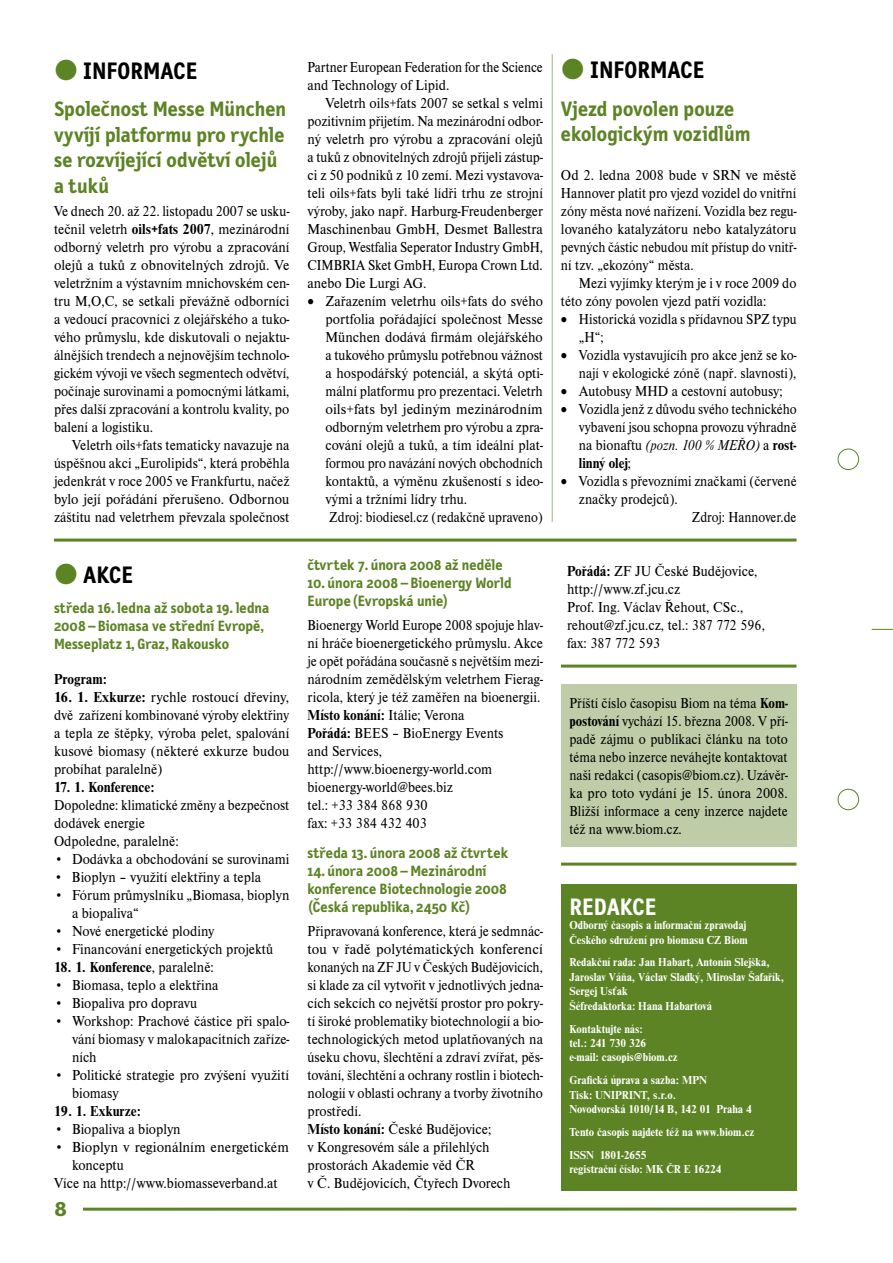
<style>
.page{position:relative;width:893px;height:1263px;background:#fff}
.page>*{position:absolute;margin:0;border:0;box-sizing:border-box;transform-origin:0 0}
.t1{font:700 24px "Letter Gothic Text CE";color:#000}
.t2{font:700 24px "Letter Gothic Text CE";letter-spacing:-.005em;color:#fff}
.t3{font:700 21px/25.5px "Letter Gothic Text CE";color:#5c8324}
.t4{font:15px/18px "Nimbus Roman DOT";color:#000;text-align:justify;scale:.95 1}
.t5{font:15px/18px "Nimbus Roman DOT";color:#000;scale:.93 1}
.t6{font:15px/18px "Nimbus Roman DOT";color:#000;text-align:justify;scale:.94 1}
.t7{font:15px/18px "Nimbus Roman DOT";color:#000;scale:.92 1}
.t8{font:700 15px/18px "Letter Gothic Text CE";color:#5c8324}
.t9{font:15px/18px "Nimbus Roman DOT";color:#000;text-align:justify}
.t10{font:15px/18px "Nimbus Roman DOT";color:#000;text-align:justify;scale:.96 1}
.t11{font:15px/18px "Nimbus Roman DOT";color:#000;text-align:justify;scale:.91 1}
.t12{font:700 15px "Nimbus Roman DOT";color:#000;scale:.95 1}
.t13{font:15px "Nimbus Roman DOT";color:#000;scale:.9 1}
.t14{font:700 12px/14.4px "Nimbus Roman DOT";color:#fff;scale:.95 1}
.s1{font-family:"Nimbus Roman DOT";font-weight:400;font-size:36px;color:#5c8324}
.s2{font-weight:700}
.s3{font-weight:400}
.s4{font-style:italic}
</style>
<div class="page">
<div style="left:838px;top:449px;width:21px;height:21px;border:1px solid #5c8324;border-radius:50%"></div>
<div style="left:838px;top:789px;width:21px;height:21px;border:1px solid #5c8324;border-radius:50%"></div>
<svg style="left:872px;top:629px;width:21px;height:1px"></svg>
<svg style="left:561px;top:664px;width:235px;height:4px"></svg>
<hr style="left:552px;top:54px;width:1px;height:468px;background:#adc191">
<div style="left:561px;top:885px;width:235px;height:306px;background:#5c8324"></div>
<div style="left:561px;top:684px;width:235px;height:162px;background:#becda7"></div>
<svg style="left:561px;top:862px;width:235px;height:4px"></svg>
<svg style="left:83px;top:1207px;width:713px;height:4px;background:#84a15a"></svg>
<svg style="left:54px;top:538px;width:742px;height:4px;background:#84a15a"></svg>
<h1 class="t1" style="left:54px;top:55px;width:120px"><span class="s1">●</span> Informace</h1>
<h2 class="t3" style="left:54px;top:96px;width:233px">Společnost Messe München vyvíjí platformu pro rychle se rozvíjející odvětví olejů a tuků</h2>
<p class="t6" style="left:54px;top:202px;width:252px">Ve dnech 20. až 22. listopadu 2007 se usku&shy;tečnil veletrh <span class="s2">oils+fats 2007</span>, mezinárodní odborný veletrh pro výrobu a zpracování olejů a tuků z obnovitelných zdrojů. Ve veletržním a výstavním mnichovském cen&shy;tru M,O,C, se setkali převážně odborníci a vedoucí pracovníci z olejářského a tuko&shy;vého průmyslu, kde diskutovali o nejaktu&shy;álnějších trendech a nejnovějším technolo&shy;gickém vývoji ve všech segmentech odvětví, počínaje surovinami a pomocnými látkami, přes další zpracování a kontrolu kvality, po balení a logistiku.</p>
<p class="t4" style="left:54px;top:436px;width:250px;text-indent:18px">Veletrh oils+fats tematicky navazuje na úspěšnou akci „Eurolipids“, která proběhla jedenkrát v roce 2005 ve Frankfurtu, načež bylo její pořádání přerušeno. Odbornou záštitu nad veletrhem převzala společnost</p>
<h1 class="t1" style="left:54px;top:559px;width:68px"><span class="s1">●</span> Akce</h1>
<p class="t8" style="left:54px;top:598px;width:217px">středa 16. ledna až sobota 19. ledna<br>2008 – Biomasa ve střední Evropě,<br>Messeplatz 1, Graz, Rakousko</p>
<p class="t12" style="left:54px;top:671px;width:57px">Program:</p>
<p class="t9" style="left:54px;top:688px;width:237px"><span class="s2">16. 1. Exkurze:</span> rychle rostoucí dřeviny, dvě zařízení kombinované výroby elektřiny a tepla ze štěpky, výroba pelet, spalování kusové biomasy (některé exkurze budou probíhat paralelně)</p>
<p class="t12" style="left:54px;top:779px;width:108px">17. 1. Konference:</p>
<p class="t5" style="left:54px;top:796px;width:255px">Dopoledne: klimatické změny a bezpečnost dodávek energie<br>Odpoledne, paralelně:</p>
<p class="t4" style="left:54px;top:850px;width:249px">• Dodávka a obchodování se surovinami</p>
<p class="t4" style="left:54px;top:868px;width:219px">• Bioplyn – využití elektřiny a tepla</p>
<p class="t4" style="left:72px;top:886px;width:230px;text-indent:-18px">• Fórum průmyslníku „Biomasa, bioplyn a biopaliva“</p>
<p class="t4" style="left:54px;top:922px;width:170px">• Nové energetické plodiny</p>
<p class="t4" style="left:54px;top:940px;width:232px">• Financování energetických projektů</p>
<p class="t12" style="left:54px;top:959px;width:170px">18. 1. Konference<span class="s3">, paralelně:</span></p>
<p class="t4" style="left:54px;top:976px;width:175px">• Biomasa, teplo a elektřina</p>
<p class="t4" style="left:54px;top:994px;width:152px">• Biopaliva pro dopravu</p>
<p class="t4" style="left:72px;top:1012px;width:230px;text-indent:-18px">• Workshop: Prachové částice při spalo&shy;vání biomasy v malokapacitních zaříze&shy;ních</p>
<p class="t9" style="left:72px;top:1066px;width:219px;text-indent:-18px">• Politické strategie pro zvýšení využití biomasy</p>
<p class="t12" style="left:54px;top:1103px;width:93px">19. 1. Exkurze:</p>
<p class="t4" style="left:54px;top:1120px;width:135px">• Biopaliva a bioplyn</p>
<p class="t9" style="left:54px;top:1138px;width:236px">• Bioplyn v regionálním energetickém</p>
<p class="t4" style="left:72px;top:1156px;width:56px">konceptu</p>
<p class="t4" style="left:54px;top:1174px;width:237px">Více na http://www.biomasseverband.at</p>
<p class="t11" style="left:307px;top:58px;width:260px">Partner European Federation for the Science and Technology of Lipid.</p>
<p class="t4" style="left:307px;top:94px;width:249px;text-indent:18px">Veletrh oils+fats 2007 se setkal s velmi pozitivním přijetím. Na mezinárodní odbor&shy;ný veletrh pro výrobu a zpracování olejů a tuků z obnovitelných zdrojů přijeli zástup&shy;ci z 50 podniků z 10 zemí. Mezi vystavova&shy;teli oils+fats byli také lídři trhu ze strojní výroby, jako např. Harburg-Freudenberger Maschinenbau GmbH, Desmet Ballestra Group, Westfalia Seperator Industry GmbH, CIMBRIA Sket GmbH, Europa Crown Ltd. anebo Die Lurgi AG.</p>
<p class="t4" style="left:325px;top:292px;width:230px;text-align:left;text-indent:-18px">• Zařazením veletrhu oils+fats do svého portfolia pořádající společnost Messe München dodává firmám olejářského a tukového průmyslu potřebnou vážnost a hospodářský potenciál, a skýtá opti&shy;mální platformu pro prezentaci. Veletrh oils+fats byl jediným mezinárodním odborným veletrhem pro výrobu a zpra&shy;cování olejů a tuků, a tím ideální plat&shy;formou pro navázání nových obchodních kontaktů, a výměnu zkušeností s ideo&shy;vými a tržními lídry trhu.<br>Zdroj: biodiesel.cz (redakčně upraveno)</p>
<p class="t8" style="left:307px;top:555px;width:197px">čtvrtek 7. února 2008 až neděle</p>
<p class="t8" style="left:307px;top:573px;width:206px">10. února 2008 – Bioenergy World<br>Europe (Evropská unie)</p>
<p class="t5" style="left:307px;top:616px;width:255px">Bioenergy World Europe 2008 spojuje hlav&shy;ní hráče bioenergetického průmyslu. Akce je opět pořádána současně s největším mezi&shy;národním zemědělským veletrhem Fierag&shy;ricola, který je též zaměřen na bio-energii.<br><span class="s2">Místo konání:</span> Itálie; Verona<br><span class="s2">Pořádá:</span> BEES – BioEnergy Events<br>and Services, http://www.bioenergy-world.com bioenergy-world@bees.biz<br>tel.: +33 384 868 930<br>fax: +33 384 432 403</p>
<p class="t8" style="left:307px;top:843px;width:202px">středa 13. února 2008 až čtvrtek</p>
<p class="t8" style="left:307px;top:861px;width:201px">14. února 2008 – Mezinárodní konference Biotechnologie 2008 (Česká republika, 2450 Kč)</p>
<p class="t5" style="left:307px;top:922px;width:255px">Připravovaná konference, která je sedmnác&shy;tou v řadě polytématických konferencí konaných na ZF JU v Českých Budějovicích, si klade za cíl vytvořit v jednotlivých jedna&shy;cích sekcích co největší prostor pro pokry&shy;tí široké problematiky biotechnologií a bio&shy;technologických metod uplatňovaných na úseku chovu, šlechtění a zdraví zvířat, pěs&shy;tování, šlechtění a ochrany rostlin i biotech&shy;nologií v oblasti ochrany a tvorby životního prostředí.<br><span class="s2">Místo konání:</span> České Budějovice;<br>v Kongresovém sále a přilehlých prostorách Akademie věd ČR<br>v Č. Budějovicích, Čtyřech Dvorech</p>
<h1 class="t1" style="left:561px;top:54px;width:120px"><span class="s1">●</span> Informace</h1>
<h2 class="t3" style="left:561px;top:95px;width:191px">Vjezd povolen pouze ekologickým vozidlům</h2>
<p class="t10" style="left:561px;top:166px;width:247px">Od 2. ledna 2008 bude v SRN ve městě Hannover platit pro vjezd vozidel do vnitřní zóny města nové nařízení. Vozidla bez regu&shy;lovaného katalyzátoru nebo katalyzátoru pevných částic nebudou mít přístup do vnitř&shy;ní tzv. „ekozóny“ města.</p>
<p class="t5" style="left:561px;top:274px;width:255px;text-indent:18px">Mezi vyjímky kterým je i v roce 2009 do této zóny povolen vjezd patří vozidla:</p>
<p class="t7" style="left:579px;top:310px;width:238px;text-indent:-18px">• Historická vozidla s přídavnou SPZ typu „H“;</p>
<p class="t7" style="left:561px;top:346px;width:257px;text-align:right">• Vozidla vystavujícíh pro akce jenž se ko&shy;nají v ekologické zóně (např. slavnosti),</p>
<p class="t5" style="left:561px;top:382px;width:240px">• Autobusy MHD a cestovní autobusy;</p>
<p class="t11" style="left:579px;top:400px;width:241px;text-indent:-18px">• Vozidla jenž z důvodu svého technického vybavení jsou schopna provozu výhradně na bionaftu <span class="s4">(pozn. 100 % MEŘO)</span> a <span class="s2">rost&shy;linný olej</span>;</p>
<p class="t7" style="left:561px;top:472px;width:258px">• Vozidla s převozními značkami (červené</p>
<p class="t5" style="left:579px;top:490px;width:108px">značky prodejců).</p>
<p class="t13" style="left:692px;top:509px;width:118px">Zdroj: Hannover.de</p>
<p class="t4" style="left:567px;top:562px;width:210px;text-align:left"><span class="s2">Pořádá:</span> ZF JU České Budějovice, http://www.zf.jcu.cz<br>Prof. Ing. Václav Řehout, CSc., rehout@zf.jcu.cz, tel.: 387 772 596, fax: 387 772 593</p>
<p class="t7" style="left:569px;top:695px;width:239px;text-align:justify">Příští číslo časopisu Biom na téma <span class="s2">Kom&shy;postování</span> vychází 15. března 2008. V pří&shy;padě zájmu o publikaci článku na toto téma nebo inzerce neváhejte kontaktovat naši redakci (casopis@biom.cz). Uzávěr&shy;ka pro toto vydání je 15. února 2008.<br>Bližší informace a ceny inzerce najdete též na www.biom.cz.</p>
<h1 class="t2" style="left:569px;top:891px;width:76px">Redakce</h1>
<p class="t14" style="left:569px;top:918px;width:189px">Odborný časopis a informační zpravodaj<br>Českého sdružení pro biomasu CZ Biom</p>
<p class="t14" style="left:569px;top:955px;width:227px">Redakční rada: Jan Habart, Antonín Slejška, Jaroslav Váňa, Václav Sladký, Miroslav Šafařík, Sergej Usťak<br>Šéfredaktorka: Hana Habartová</p>
<p class="t14" style="left:569px;top:1022px;width:116px">Kontaktujte nás:<br>tel.: 241 730 326 e-mail: casopis@biom.cz</p>
<p class="t14" style="left:569px;top:1073px;width:193px">Grafická úprava a sazba: MPN<br>Tisk: UNIPRINT, s.r.o.<br>Novodvorská 1010/14 B, 142 01 Praha 4</p>
<p class="t14" style="left:569px;top:1121px;width:196px;line-height:23px">Tento časopis najdete též na www.biom.cz<br>ISSN 1801-2655</p>
<p class="t14" style="left:569px;top:1162px;width:162px">registrační číslo: MK ČR E 16224</p>
</div>
